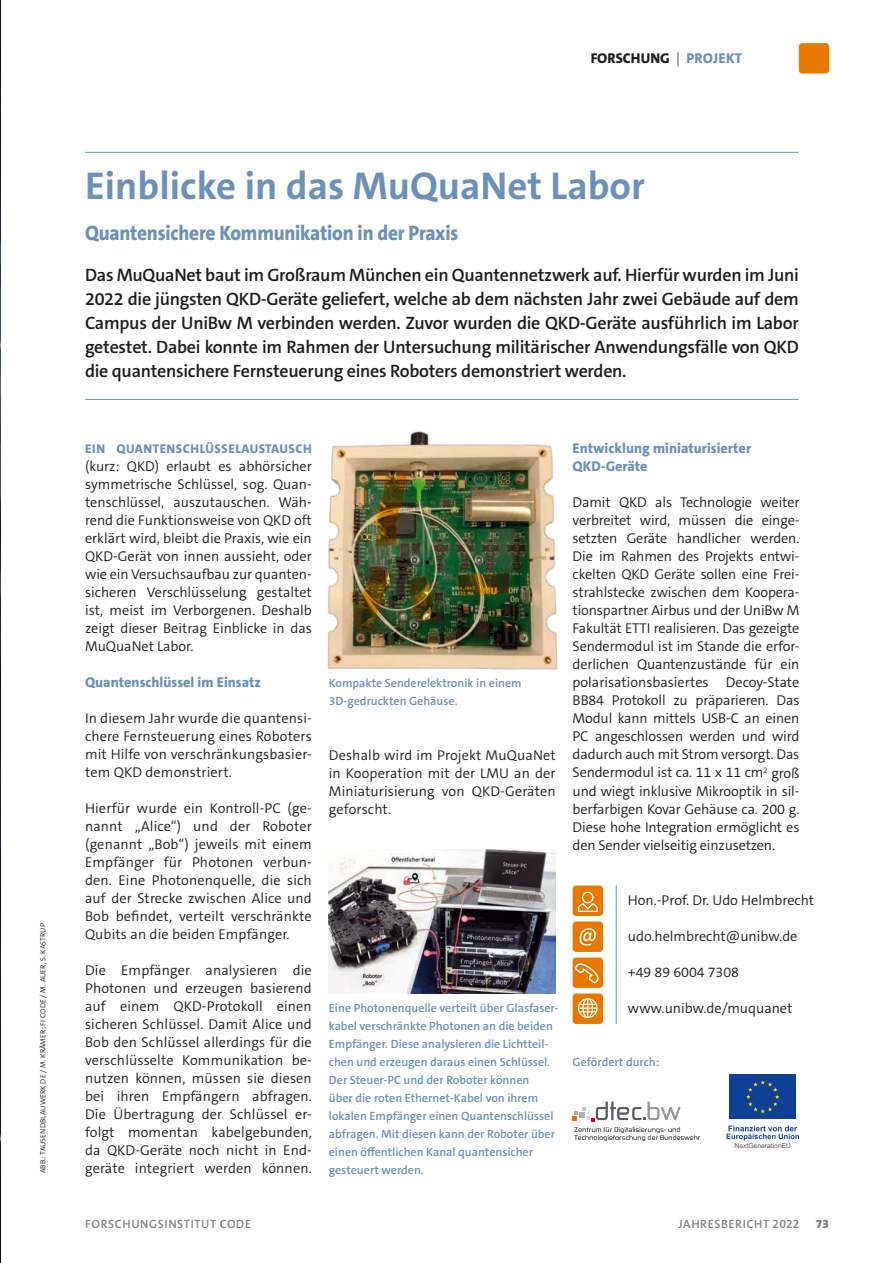
<style>
.page{position:relative;width:893px;height:1263px;background:#fff}
.page>*{position:absolute;margin:0;border:0;box-sizing:border-box;transform-origin:0 0}
.t1{font:700 39px "The Sans C5";color:#6c91b9}
.t2{font:800 21px "The Sans C5";letter-spacing:-.01em;color:#6c91b9;scale:.92 1}
.t3{font:600 18px/24px "The Sans C5";letter-spacing:-.015em;color:#1b1c20;text-align:justify}
.t4{font:300 14.25px/18px "The Sans C5";color:#1b1c20;text-align:justify}
.t5{font:800 14.25px/18px "The Sans C5";color:#6c91b9}
.t6{font:800 14.25px "The Sans C5";color:#1b1c20}
.t7{font:800 12.75px "The Sans C5";letter-spacing:.04em;color:#6c91b9}
.t8{font:600 12px/18px "The Sans C5";color:#6c91b9}
.t9{font:600 12px "The Sans C5";letter-spacing:.05em;color:#818084}
.t10{font:900 12px "The Sans C5";color:#818084}
.t11{font:300 7.5px "The Sans C5";letter-spacing:.02em;color:#1b1c20}
.t12{font:6.75px "Arial";color:#605656}
.s1{font-weight:300}
.s2{color:#6c91b9}
</style>
<div class="page">
<img style="left:0;top:0;width:1px;height:1263px">
<hr style="left:85px;top:152px;width:714px;height:1px;background:#6c91b9">
<hr style="left:85px;top:399px;width:714px;height:1px;background:#6c91b9">
<hr style="left:616px;top:885px;width:1px;height:139px;background:#6c91b9">
<div style="left:573px;top:885px;width:30px;height:31px;background:#e87800;border-radius:3px"></div>
<div style="left:573px;top:921px;width:30px;height:31px;background:#e87800;border-radius:3px"></div>
<div style="left:573px;top:957px;width:30px;height:31px;background:#e87800;border-radius:3px"></div>
<div style="left:573px;top:993px;width:30px;height:30px;background:#e87800;border-radius:3px"></div>
<svg style="left:580px;top:928px;width:16px;height:17px"></svg>
<svg style="left:575px;top:963px;width:24px;height:20px"></svg>
<svg style="left:578px;top:998px;width:20px;height:20px"></svg>
<svg style="left:577px;top:892px;width:21px;height:20px"></svg>
<img style="left:329px;top:849px;width:227px;height:144px">
<img style="left:327px;top:431px;width:231px;height:238px">
<svg style="left:572px;top:1102px;width:128px;height:39px"></svg>
<div style="left:728px;top:1073px;width:69px;height:47px;background:#0e4096"></div>
<svg style="left:746px;top:1080px;width:33px;height:33px"></svg>
<svg style="left:727px;top:1125px;width:72px;height:15px"></svg>
<div style="left:799px;top:43px;width:30px;height:31px;background:#e87800;border-radius:3px"></div>
<p class="t6" style="left:591px;top:49px;width:153px">FORSCHUNG <span class="s1">|</span> <span class="s2">PROJEKT</span></p>
<p class="t11" style="left:38px;top:1173px;width:252px;rotate:-90deg">ABB.: TAUSENDBLAUWERK.DE / M. KRÄMER; FI CODE / M. AUER, S. KASTRUP</p>
<h1 class="t1" style="left:85px;top:161px;width:561px">Einblicke in das MuQuaNet Labor</h1>
<h2 class="t2" style="left:85px;top:219px;width:407px">Quantensichere Kommunikation in der Praxis</h2>
<p class="t3" style="left:85px;top:263px;width:715px">Das MuQuaNet baut im Großraum München ein Quantennetzwerk auf. Hierfür wurden im Juni 2022 die jüngsten QKD-Geräte geliefert, welche ab dem nächsten Jahr zwei Gebäude auf dem Campus der UniBw M verbinden werden. Zuvor wurden die QKD-Geräte ausführlich im Labor getestet. Dabei konnte im Rahmen der Untersuchung militärischer Anwendungsfälle von QKD die quantensichere Fernsteuerung eines Roboters demonstriert werden.</p>
<p class="t7" style="left:85px;top:441px;width:228px">EIN QUANTENSCHLÜSSELAUSTAUSCH</p>
<p class="t4" style="left:85px;top:458px;width:228px">(kurz: QKD) erlaubt es abhörsicher symmetrische Schlüssel, sog. Quan&shy;tenschlüssel, auszutauschen. Wäh&shy;rend die Funktionsweise von QKD oft erklärt wird, bleibt die Praxis, wie ein QKD-Gerät von innen aussieht, oder wie ein Versuchsaufbau zur quanten&shy;sicheren Verschlüsselung gestaltet ist, meist im Verborgenen. Deshalb zeigt dieser Beitrag Einblicke in das MuQuaNet Labor.</p>
<p class="t5" style="left:85px;top:674px;width:178px">Quantenschlüssel im Einsatz</p>
<p class="t4" style="left:85px;top:710px;width:228px">In diesem Jahr wurde die quantensi&shy;chere Fernsteuerung eines Roboters mit Hilfe von verschränkungsbasier&shy;tem QKD demonstriert.</p>
<p class="t4" style="left:85px;top:800px;width:228px">Hierfür wurde ein Kontroll-PC (ge&shy;nannt „Alice“) und der Roboter (genannt „Bob“) jeweils mit einem Empfänger für Photonen verbun&shy;den. Eine Photonenquelle, die sich auf der Strecke zwischen Alice und Bob befindet, verteilt verschränkte Qubits an die beiden Empfänger.</p>
<p class="t4" style="left:85px;top:962px;width:228px">Die Empfänger analysieren die Photonen und erzeugen basierend auf einem QKD-Protokoll einen sicheren Schlüssel. Damit Alice und Bob den Schlüssel allerdings für die verschlüsselte Kommunikation be&shy;nutzen können, müssen sie diesen bei ihren Empfängern abfragen.<br>Die Übertragung der Schlüssel er&shy;folgt momentan kabelgebunden, da QKD-Geräte noch nicht in End&shy;geräte integriert werden können.</p>
<p class="t8" style="left:329px;top:674px;width:194px">Kompakte Senderelektronik in einem<br>3D-gedruckten Gehäuse.</p>
<p class="t4" style="left:329px;top:746px;width:228px">Deshalb wird im Projekt MuQuaNet in Kooperation mit der LMU an der Miniaturisierung von QKD-Geräten geforscht.</p>
<p class="t5" style="left:573px;top:440px;width:180px">Entwicklung miniaturisierter<br>QKD-Geräte</p>
<p class="t4" style="left:573px;top:494px;width:228px">Damit QKD als Technologie weiter verbreitet wird, müssen die einge&shy;setzten Geräte handlicher werden.<br>Die im Rahmen des Projekts entwi&shy;ckelten QKD Geräte sollen eine Frei&shy;strahlstecke zwischen dem Koopera&shy;tionspartner Airbus und der UniBw M Fakultät ETTI realisieren. Das gezeigte Sendermodul ist im Stande die erfor&shy;derlichen Quantenzustände für ein polarisationsbasiertes Decoy-State BB84 Protokoll zu präparieren. Das Modul kann mittels USB-C an einen PC angeschlossen werden und wird dadurch auch mit Strom versorgt. Das Sendermodul ist ca. 11 x 11 cm<sup>2</sup> groß und wiegt inklusive Mikrooptik in sil&shy;berfarbigen Kovar Gehäuse ca. 200 g.<br>Diese hohe Integration ermöglicht es den Sender vielseitig einzusetzen.</p>
<p class="t8" style="left:329px;top:998px;width:231px">Eine Photonenquelle verteilt über Glasfaser&shy;kabel verschränkte Photonen an die beiden Empfänger. Diese analysieren die Lichtteil&shy;chen und erzeugen daraus einen Schlüssel.<br>Der Steuer-PC und der Roboter können<br>über die roten Ethernet-Kabel von ihrem lokalen Empfänger einen Quantenschlüssel abfragen. Mit diesen kann der Roboter über einen öffentlichen Kanal quantensicher gesteuert werden.</p>
<p class="t4" style="left:628px;top:891px;width:188px">Hon.-Prof. Dr. Udo Helmbrecht</p>
<p class="t4" style="left:628px;top:927px;width:171px">udo.helmbrecht@unibw.de</p>
<p class="t4" style="left:628px;top:963px;width:113px">+49 89 6004 7308</p>
<p class="t4" style="left:628px;top:999px;width:166px">www.unibw.de/muquanet</p>
<p class="t8" style="left:573px;top:1052px;width:88px">Gefördert durch:</p>
<p class="t12" style="left:734px;top:1141px;width:58px">NextGenerationEU</p>
<p class="t9" style="left:85px;top:1216px;width:168px">FORSCHUNGSINSTITUT CODE</p>
<p class="t9" style="left:679px;top:1216px;width:122px">JAHRESBERICHT 2022</p>
<p class="t10" style="left:816px;top:1216px;width:15px">73</p>
</div>
